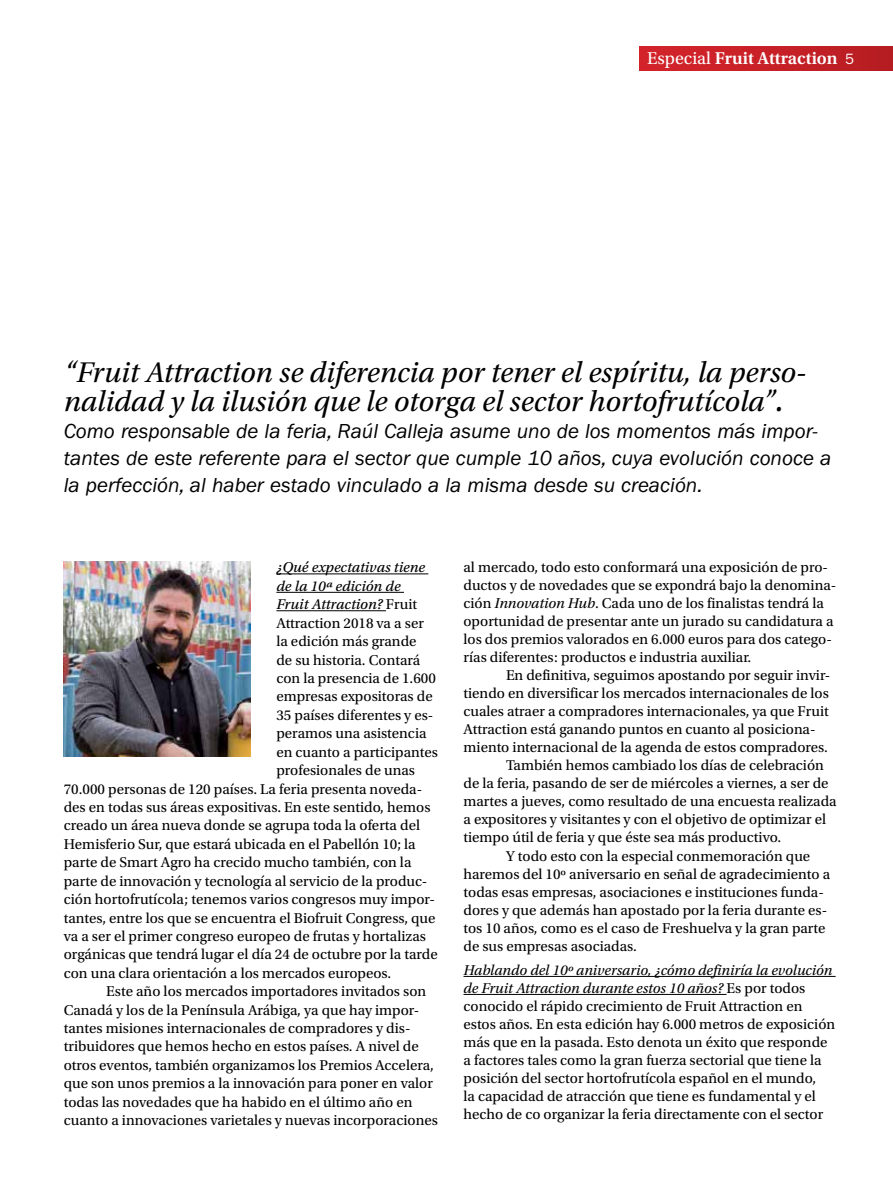
<style>
.page{position:relative;width:893px;height:1191px;background:#fff}
.page>*{position:absolute;margin:0;border:0;box-sizing:border-box;transform-origin:0 0}
.t1{font:italic 30px/28.5px "Utopia Std";color:#000}
.t2{font:italic 21px/27px "ITC Franklin Gothic Std";color:#000}
.t3{font:600 18px "Utopia Std";color:#fff}
.t4{font:15px/18px "Utopia Std";color:#000}
.t5{font:15px/18.5px "Utopia Std Capt It";color:#000}
.t6{font:15px "ITC Franklin Gothic Std";color:#fff}
.s1{font-weight:400}
.s2{font-size:36px}
.s3{font-family:"Utopia Std"}
.s4{font-style:italic}
</style>
<div class="page">
<div style="left:640px;top:46px;width:253px;height:24px;background:linear-gradient(to right,#d5242b,#b71d22)"></div>
<hr style="left:276px;top:573px;width:152px;height:1px;background:#000">
<hr style="left:276px;top:592px;width:128px;height:1px;background:#000">
<hr style="left:276px;top:610px;width:110px;height:1px;background:#000">
<hr style="left:463px;top:976px;width:373px;height:1px;background:#000">
<hr style="left:463px;top:994px;width:263px;height:1px;background:#000">
<img style="left:64px;top:561px;width:187px;height:195px">
<p class="t3" style="left:647px;top:48px;width:192px"><span class="s1">Especial</span> Fruit Attraction</p>
<p class="t6" style="left:845px;top:50px;width:10px">5</p>
<h1 class="t1" style="left:64px;top:359px;width:744px">“Fruit Attraction se diferencia por tener el espíritu, la perso&shy;nalidad y la ilusión que le otorga el sector hortofrutícola”<span class="s2">.</span></h1>
<h2 class="t2" style="left:64px;top:417px;width:769px">Como responsable de la feria, Raúl Calleja asume uno de los momentos más impor&shy;tantes de este referente para el sector que cumple 10 años, cuya evolución conoce a la perfección, al haber estado vinculado a la misma desde su creación.</h2>
<p class="t5" style="left:276px;top:558px;width:150px">¿Qué expectativas tiene de la 10ª edición de<br>Fruit Attraction? <span class="s3">Fruit</span></p>
<p class="t4" style="left:276px;top:614px;width:149px">Attraction 2018 va a ser</p>
<p class="t4" style="left:276px;top:632px;width:142px">la edición más grande</p>
<p class="t4" style="left:276px;top:651px;width:145px">de su historia. Contará</p>
<p class="t4" style="left:276px;top:669px;width:161px">con la presencia de 1.600</p>
<p class="t4" style="left:276px;top:688px;width:158px">empresas expositoras de</p>
<p class="t4" style="left:276px;top:706px;width:158px">35 países diferentes y es-</p>
<p class="t4" style="left:276px;top:724px;width:152px">peramos una asistencia</p>
<p class="t4" style="left:276px;top:743px;width:163px">en cuanto a participantes</p>
<p class="t4" style="left:276px;top:761px;width:140px">profesionales de unas</p>
<p class="t4" style="left:64px;top:780px;width:360px">70.000 personas de 120 países. La feria presenta noveda-</p>
<p class="t4" style="left:64px;top:798px;width:368px">des en todas sus áreas expositivas. En este sentido, hemos</p>
<p class="t4" style="left:64px;top:816px;width:358px">creado un área nueva donde se agrupa toda la oferta del</p>
<p class="t4" style="left:64px;top:835px;width:353px">Hemisferio Sur, que estará ubicada en el Pabellón 10; la</p>
<p class="t4" style="left:64px;top:853px;width:349px">parte de Smart Agro ha crecido mucho también, con la</p>
<p class="t4" style="left:64px;top:872px;width:365px">parte de innovación y tecnología al servicio de la produc-</p>
<p class="t4" style="left:64px;top:890px;width:373px">ción hortofrutícola; tenemos varios congresos muy impor-</p>
<p class="t4" style="left:64px;top:909px;width:373px">tantes, entre los que se encuentra el Biofruit Congress, que</p>
<p class="t4" style="left:64px;top:927px;width:364px">va a ser el primer congreso europeo de frutas y hortalizas</p>
<p class="t4" style="left:64px;top:945px;width:375px">orgánicas que tendrá lugar el día 24 de octubre por la tarde</p>
<p class="t4" style="left:64px;top:964px;width:329px">con una clara orientación a los mercados europeos.</p>
<p class="t4" style="left:106px;top:982px;width:321px">Este año los mercados importadores invitados son</p>
<p class="t4" style="left:64px;top:1001px;width:357px">Canadá y los de la Península Arábiga, ya que hay impor-</p>
<p class="t4" style="left:64px;top:1019px;width:348px">tantes misiones internacionales de compradores y dis-</p>
<p class="t4" style="left:64px;top:1038px;width:356px">tribuidores que hemos hecho en estos países. A nivel de</p>
<p class="t4" style="left:64px;top:1056px;width:372px">otros eventos, también organizamos los Premios Accelera,</p>
<p class="t4" style="left:64px;top:1074px;width:371px">que son unos premios a la innovación para poner en valor</p>
<p class="t4" style="left:64px;top:1093px;width:350px">todas las novedades que ha habido en el último año en</p>
<p class="t4" style="left:64px;top:1111px;width:376px">cuanto a innovaciones varietales y nuevas incorporaciones</p>
<p class="t4" style="left:463px;top:559px;width:374px">al mercado, todo esto conformará una exposición de pro&shy;ductos y de novedades que se expondrá bajo la denomina&shy;ción <span class="s4">Innovation Hub</span>. Cada uno de los finalistas tendrá la oportunidad de presentar ante un jurado su candidatura a los dos premios valorados en 6.000 euros para dos catego&shy;rías diferentes: productos e industria auxiliar.</p>
<p class="t4" style="left:506px;top:667px;width:326px">En definitiva, seguimos apostando por seguir invir-</p>
<p class="t4" style="left:463px;top:685px;width:367px">tiendo en diversificar los mercados internacionales de los</p>
<p class="t4" style="left:463px;top:703px;width:367px">cuales atraer a compradores internacionales, ya que Fruit</p>
<p class="t4" style="left:463px;top:721px;width:354px">Attraction está ganando puntos en cuanto al posiciona-</p>
<p class="t4" style="left:463px;top:739px;width:366px">miento internacional de la agenda de estos compradores.</p>
<p class="t4" style="left:506px;top:757px;width:319px">También hemos cambiado los días de celebración</p>
<p class="t4" style="left:463px;top:775px;width:367px">de la feria, pasando de ser de miércoles a viernes, a ser de</p>
<p class="t4" style="left:463px;top:793px;width:375px">martes a jueves, como resultado de una encuesta realizada</p>
<p class="t4" style="left:463px;top:811px;width:364px">a expositores y visitantes y con el objetivo de optimizar el</p>
<p class="t4" style="left:463px;top:829px;width:319px">tiempo útil de feria y que éste sea más productivo.</p>
<p class="t4" style="left:506px;top:847px;width:306px">Y todo esto con la especial conmemoración que</p>
<p class="t4" style="left:463px;top:865px;width:368px">haremos del 10º aniversario en señal de agradecimiento a</p>
<p class="t4" style="left:463px;top:883px;width:362px">todas esas empresas, asociaciones e instituciones funda-</p>
<p class="t4" style="left:463px;top:901px;width:365px">dores y que además han apostado por la feria durante es-</p>
<p class="t4" style="left:463px;top:919px;width:364px">tos 10 años, como es el caso de Freshuelva y la gran parte</p>
<p class="t4" style="left:463px;top:937px;width:175px">de sus empresas asociadas.</p>
<p class="t4" style="left:463px;top:961px;width:373px"><span class="s4">Hablando del 10º aniversario, ¿cómo definiría la evolución de Fruit Attraction durante estos 10 años?</span> Es por todos conocido el rápido crecimiento de Fruit Attraction en estos años. En esta edición hay 6.000 metros de exposición más que en la pasada. Esto denota un éxito que responde a factores tales como la gran fuerza sectorial que tiene la posición del sector hortofrutícola español en el mundo,<br>la capacidad de atracción que tiene es fundamental y el hecho de co organizar la feria directamente con el sector</p>
</div>
